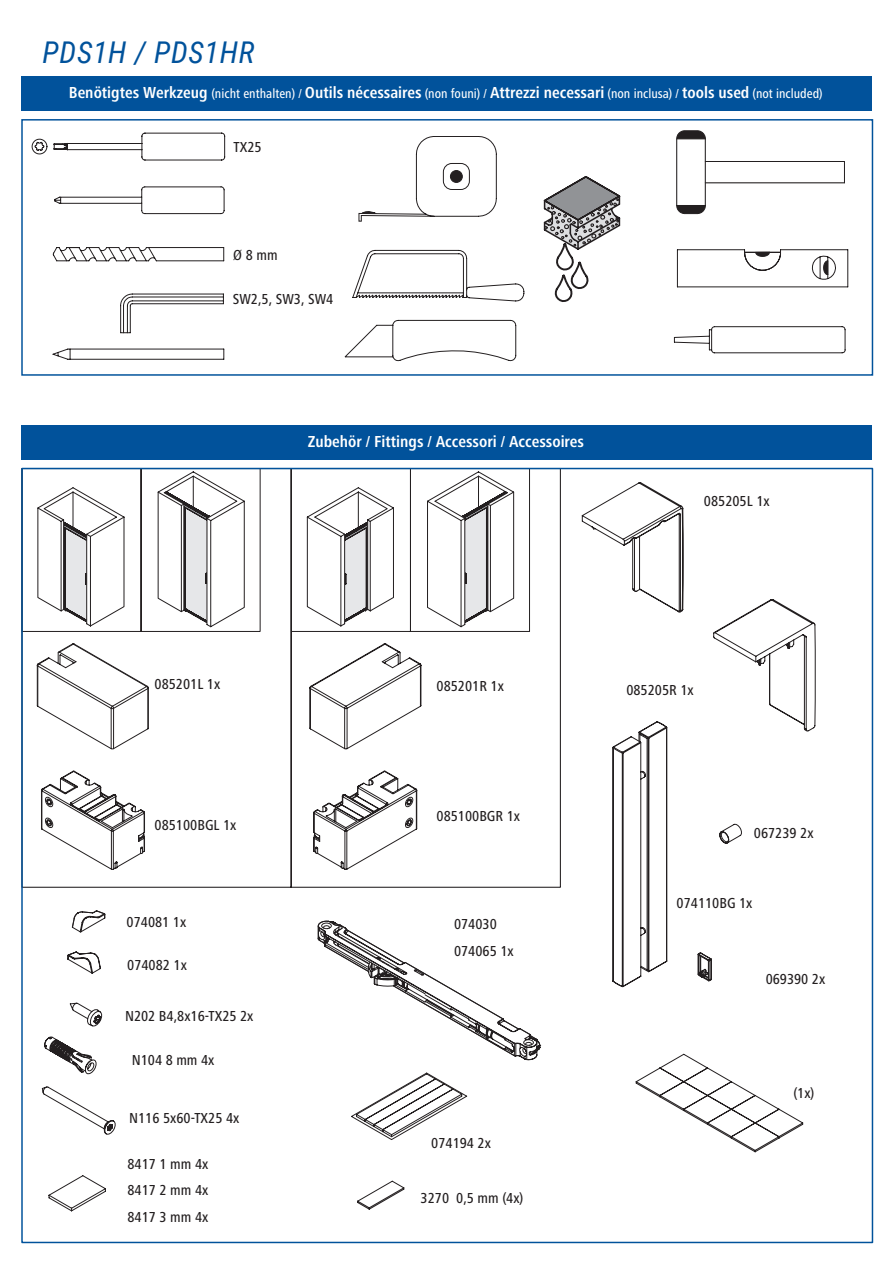
<style>
.page{position:relative;width:893px;height:1263px;background:#fff}
.page>*{position:absolute;margin:0;border:0;box-sizing:border-box;transform-origin:0 0}
.t1{font:italic 30px "Roboto Condensed";letter-spacing:.025em;color:#01529b}
.t2{font:700 condensed 16.5px "Frutiger Next LTW1 G";color:#fff}
.t3{font:500 condensed 15px/26.5px "Frutiger Next LTW1 G";color:#231f20}
.s1{font-weight:500;font-size:13.5px}
</style>
<div class="page">
<div style="left:21px;top:77px;width:851px;height:34px;background:#01529b"></div>
<div style="left:21px;top:119px;width:852px;height:257px;border:1px solid #01529b"></div>
<svg style="left:53px;top:247px;width:171px;height:14px"></svg>
<svg style="left:53px;top:349px;width:171px;height:11px"></svg>
<svg style="left:345px;top:320px;width:171px;height:41px"></svg>
<hr style="left:705px;top:182px;width:139px;height:1px;background:#231f20">
<hr style="left:705px;top:161px;width:139px;height:1px;background:#231f20">
<svg style="left:844px;top:161px;width:1px;height:22px"></svg>
<hr style="left:676px;top:139px;width:1px;height:66px;background:#231f20">
<hr style="left:705px;top:139px;width:1px;height:66px;background:#231f20">
<svg style="left:676px;top:130px;width:30px;height:10px"></svg>
<svg style="left:676px;top:205px;width:30px;height:9px"></svg>
<svg style="left:120px;top:294px;width:104px;height:39px"></svg>
<svg style="left:544px;top:176px;width:76px;height:126px"></svg>
<svg style="left:677px;top:249px;width:171px;height:38px"></svg>
<svg style="left:674px;top:326px;width:171px;height:27px"></svg>
<svg style="left:352px;top:250px;width:172px;height:51px"></svg>
<svg style="left:32px;top:133px;width:193px;height:27px"></svg>
<svg style="left:358px;top:136px;width:139px;height:86px"></svg>
<svg style="left:54px;top:186px;width:171px;height:28px"></svg>
<div style="left:21px;top:425px;width:851px;height:34px;background:#01529b"></div>
<svg style="left:42px;top:1048px;width:74px;height:87px"></svg>
<svg style="left:48px;top:1175px;width:58px;height:36px"></svg>
<svg style="left:37px;top:482px;width:778px;height:358px"></svg>
<svg style="left:37px;top:643px;width:500px;height:405px"></svg>
<svg style="left:318px;top:987px;width:220px;height:73px"></svg>
<svg style="left:368px;top:987px;width:255px;height:64px"></svg>
<svg style="left:245px;top:721px;width:467px;height:266px"></svg>
<svg style="left:68px;top:643px;width:353px;height:330px"></svg>
<svg style="left:357px;top:1180px;width:47px;height:30px"></svg>
<svg style="left:636px;top:1054px;width:167px;height:98px"></svg>
<svg style="left:356px;top:1073px;width:106px;height:64px"></svg>
<svg style="left:37px;top:487px;width:33px;height:139px"></svg>
<svg style="left:70px;top:471px;width:175px;height:556px"></svg>
<h1 class="t1" style="left:43px;top:32px;width:213px">PDS1H / PDS1HR</h1>
<p class="t2" style="left:69px;top:83px;width:755px">Benötigtes Werkzeug <span class="s1">(nicht enthalten) /</span> Outils nécessaires <span class="s1">(non founi) /</span> Attrezzi necessari <span class="s1">(non inclusa) /</span> tools used <span class="s1">(not included)</span></p>
<p class="t3" style="left:234px;top:134px;width:30px">TX25</p>
<p class="t3" style="left:233px;top:241px;width:46px">Ø 8 mm</p>
<p class="t3" style="left:233px;top:286px;width:102px">SW2,5, SW3, SW4</p>
<p class="t2" style="left:308px;top:432px;width:278px">Zubehör / Fittings / Accessori / Accessoires</p>
<p class="t3" style="left:704px;top:487px;width:67px">085205L 1x</p>
<p class="t3" style="left:155px;top:671px;width:67px">085201L 1x</p>
<p class="t3" style="left:437px;top:673px;width:69px">085201R 1x</p>
<p class="t3" style="left:155px;top:812px;width:83px">085100BGL 1x</p>
<p class="t3" style="left:127px;top:908px;width:61px">074081 1x</p>
<p class="t3" style="left:127px;top:952px;width:61px">074082 1x</p>
<p class="t3" style="left:125px;top:1003px;width:130px">N202 B4,8x16-TX25 2x</p>
<p class="t3" style="left:132px;top:1047px;width:84px">N104 8 mm 4x</p>
<p class="t3" style="left:129px;top:1104px;width:112px">N116 5x60-TX25 4x</p>
<p class="t3" style="left:127px;top:1150px;width:82px;text-align:justify">8417 1 mm 4x 8417 2 mm 4x 8417 3 mm 4x</p>
<p class="t3" style="left:437px;top:802px;width:85px">085100BGR 1x</p>
<p class="t3" style="left:454px;top:911px;width:61px">074030<br>074065 1x</p>
<p class="t3" style="left:431px;top:1130px;width:61px">074194 2x</p>
<p class="t3" style="left:421px;top:1185px;width:104px">3270 0,5 mm (4x)</p>
<p class="t3" style="left:626px;top:676px;width:69px">085205R 1x</p>
<p class="t3" style="left:754px;top:820px;width:61px">067239 2x</p>
<p class="t3" style="left:677px;top:890px;width:77px">074110BG 1x</p>
<p class="t3" style="left:766px;top:965px;width:61px">069390 2x</p>
<p class="t3" style="left:793px;top:1080px;width:23px">(1x)</p>
</div>
